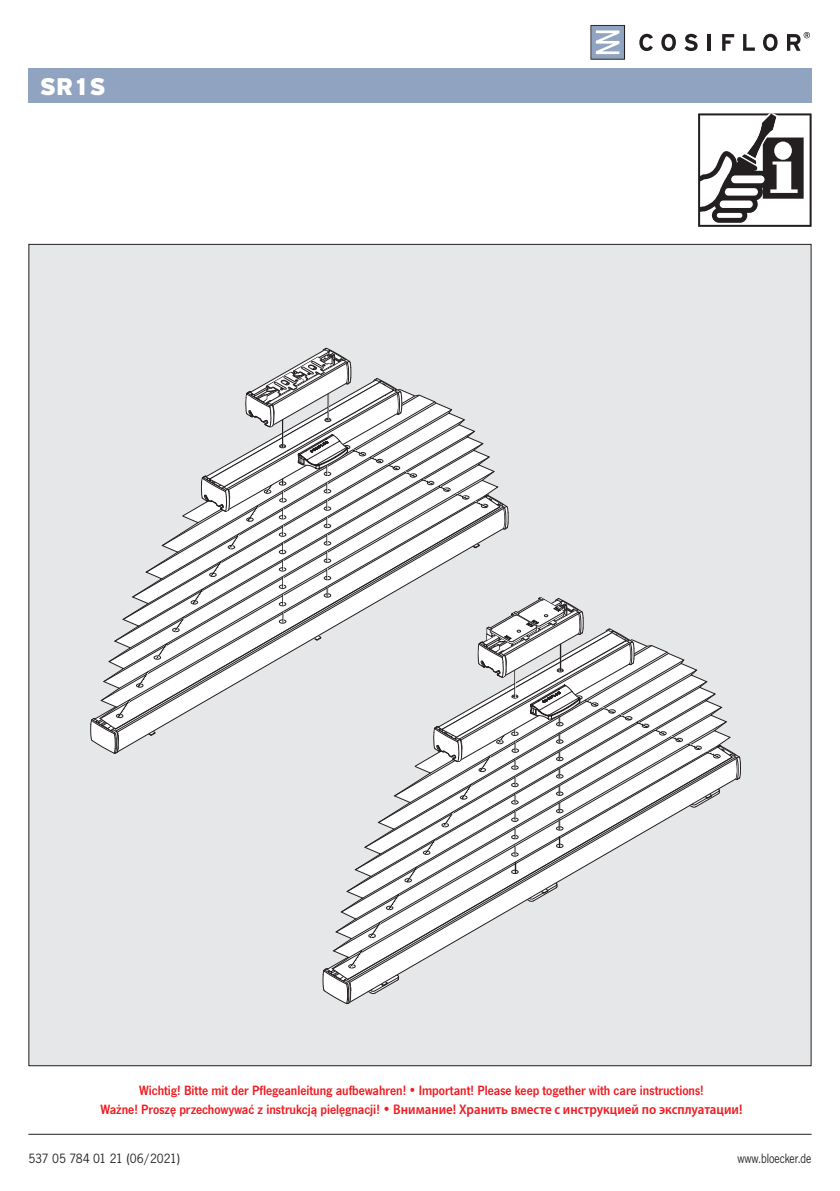
<style>
.page{position:relative;width:840px;height:1191px;background:#fff}
.page>*{position:absolute;margin:0;border:0;box-sizing:border-box;transform-origin:0 0}
.t1{font:900 24px "Interstate";color:#fff}
.t2{font:600 semi-condensed 14px "Myriad Pro";color:#ee1d23}
.t3{font:14px "News Got Dem";color:#ee1d23;scale:.93 1}
.t4{font:14px "News Got TOT";color:#231f20}
.t5{font:14px "News Got";color:#231f20;scale:.88 1}
.s1{font-family:"News Got Dem";font-weight:400;font-stretch:normal}
</style>
<div class="page">
<svg style="left:698px;top:113px;width:113px;height:114px"></svg>
<div style="left:29px;top:244px;width:781px;height:821px;background:#e6e7e9"></div>
<hr style="left:28px;top:1133px;width:783px;height:1px;background:#231f20">
<svg style="left:639px;top:34px;width:13px;height:17px"></svg>
<svg style="left:661px;top:34px;width:14px;height:17px"></svg>
<svg style="left:684px;top:34px;width:13px;height:17px"></svg>
<hr style="left:707px;top:34px;width:3px;height:17px;background:#231f20">
<svg style="left:722px;top:34px;width:11px;height:17px"></svg>
<svg style="left:743px;top:34px;width:11px;height:17px"></svg>
<svg style="left:763px;top:34px;width:14px;height:17px"></svg>
<svg style="left:787px;top:32px;width:22px;height:19px"></svg>
<svg style="left:590px;top:25px;width:34px;height:35px"></svg>
<svg style="left:115px;top:594px;width:21px;height:136px"></svg>
<svg style="left:90px;top:699px;width:40px;height:55px"></svg>
<svg style="left:347px;top:910px;width:163px;height:65px"></svg>
<svg style="left:322px;top:922px;width:77px;height:82px"></svg>
<svg style="left:136px;top:348px;width:604px;height:562px"></svg>
<div style="left:28px;top:68px;width:783px;height:34px;background:#90a3c0"></div>
<h2 class="t1" style="left:40px;top:72px;width:67px">SR1S</h2>
<p class="t3" style="left:139px;top:1081px;width:608px">Wichtig! Bitte mit der Pflegeanleitung aufbewahren! • Important! Please keep together with care instructions!</p>
<p class="t2" style="left:100px;top:1100px;width:643px"><span class="s1">Ważne! Proszę przechowywać z instrukcją pielęgnacji!</span> • Внимание! Хранить вместе с инструкцией по эксплуатации!</p>
<p class="t4" style="left:28px;top:1150px;width:154px">537 05 784 01 21 (06/2021)</p>
<p class="t5" style="left:737px;top:1150px;width:86px">www.bloecker.de</p>
</div>
